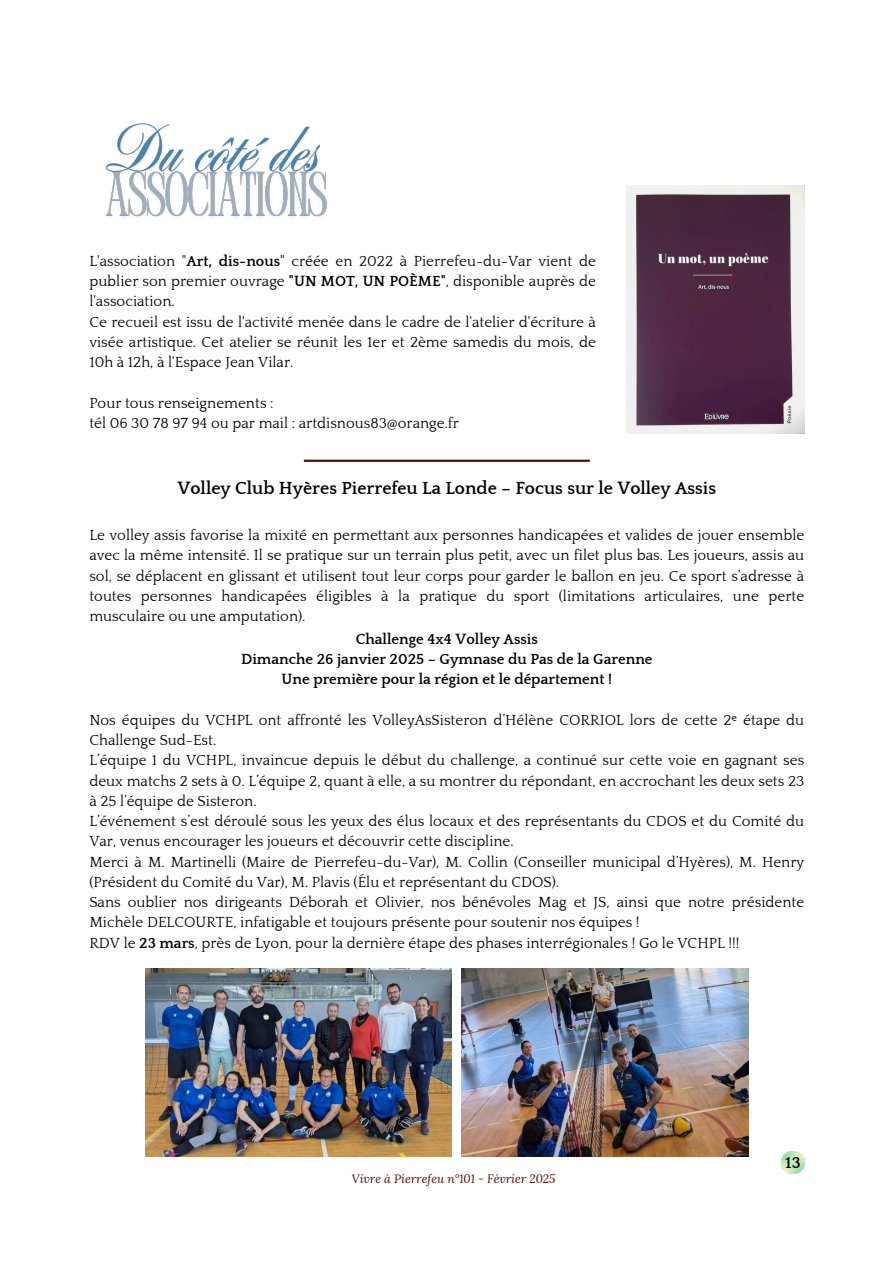
<style>
.page{position:relative;width:894px;height:1264px;background:#fff}
.page>*{position:absolute;margin:0;border:0;box-sizing:border-box;transform-origin:0 0}
.t1{font:700 18px "Quattrocento";color:#000}
.t2{font:700 16.35px "Quattrocento";color:#000}
.t3{font:15px/20.2px "Quattrocento";color:#000}
.t4{font:700 15px/20.2px "Quattrocento";color:#000;text-align:center}
.t5{font:italic 12px "Lora";color:#5b0905}
.s1{font-weight:700}
.s2{font-family:"Noto Sans"}
</style>
<div class="page">
<img style="left:781px;top:1151px;width:22px;height:22px">
<img style="left:626px;top:185px;width:178px;height:248px">
<img style="left:105px;top:189px;width:222px;height:28px">
<img style="left:106px;top:123px;width:220px;height:66px">
<img style="left:461px;top:968px;width:287px;height:188px">
<img style="left:145px;top:968px;width:306px;height:188px">
<hr style="left:304px;top:459px;width:285px;height:3px;background:#5b0905">
<p class="t3" style="left:89px;top:251px;width:508px">L'association "<span class="s1">Art, dis-nous</span>" créée en 2022 à Pierrefeu-du-Var vient de publier son premier ouvrage <span class="s1">"UN MOT, UN POÈME"</span>, disponible auprès de l'association.<br>Ce recueil est issu de l'activité menée dans le cadre de l'atelier d'écriture à visée artistique. Cet atelier se réunit les 1er et 2ème samedis du mois, de 10h à 12h, à l'Espace Jean Vilar.</p>
<p class="t3" style="left:89px;top:393px;width:371px">Pour tous renseignements :<br>tél 06 30 78 97 94 ou par mail : artdisnous83@orange.fr</p>
<h3 class="t1" style="left:177px;top:478px;width:540px">Volley Club Hyères Pierrefeu La Londe – Focus sur le Volley Assis</h3>
<h5 class="t3" style="left:89px;top:525px;width:716px;text-align:justify">Le volley assis favorise la mixité en permettant aux personnes handicapées et valides de jouer ensemble avec la même intensité. Il se pratique sur un terrain plus petit, avec un filet plus bas. Les joueurs, assis au sol, se déplacent en glissant et utilisent tout leur corps pour garder le ballon en jeu. Ce sport s’adresse à toutes personnes handicapées éligibles à la pratique du sport (limitations articulaires, une perte musculaire ou une amputation).</h5>
<h4 class="t4" style="left:241px;top:629px;width:413px">Challenge 4x4 Volley Assis<br>Dimanche 26 janvier 2025 – Gymnase du Pas de la Garenne<br>Une première pour la région et le département !</h4>
<h5 class="t3" style="left:89px;top:710px;width:716px">Nos équipes du VCHPL ont affronté les VolleyAsSisteron d’Hélène CORRIOL lors de cette 2<span class="s2">ᵉ</span> étape du Challenge Sud-Est.<br>L’équipe 1 du VCHPL, invaincue depuis le début du challenge, a continué sur cette voie en gagnant ses deux matchs 2 sets à 0. L’équipe 2, quant à elle, a su montrer du répondant, en accrochant les deux sets 23 à 25 l’équipe de Sisteron.<br>L’événement s’est déroulé sous les yeux des élus locaux et des représentants du CDOS et du Comité du Var, venus encourager les joueurs et découvrir cette discipline.<br>Merci à M. Martinelli (Maire de Pierrefeu-du-Var), M. Collin (Conseiller municipal d’Hyères), M. Henry (Président du Comité du Var), M. Plavis (Élu et représentant du CDOS).<br>Sans oublier nos dirigeants Déborah et Olivier, nos bénévoles Mag et JS, ainsi que notre présidente Michèle DELCOURTE, infatigable et toujours présente pour soutenir nos équipes !<br>RDV le <span class="s1">23 mars</span>, près de Lyon, pour la dernière étape des phases interrégionales ! Go le VCHPL !!!</h5>
<h5 class="t5" style="left:351px;top:1170px;width:205px">Vivre à Pierrefeu n°101 - Février 2025</h5>
<h5 class="t2" style="left:785px;top:1153px;width:17px">13</h5>
</div>
